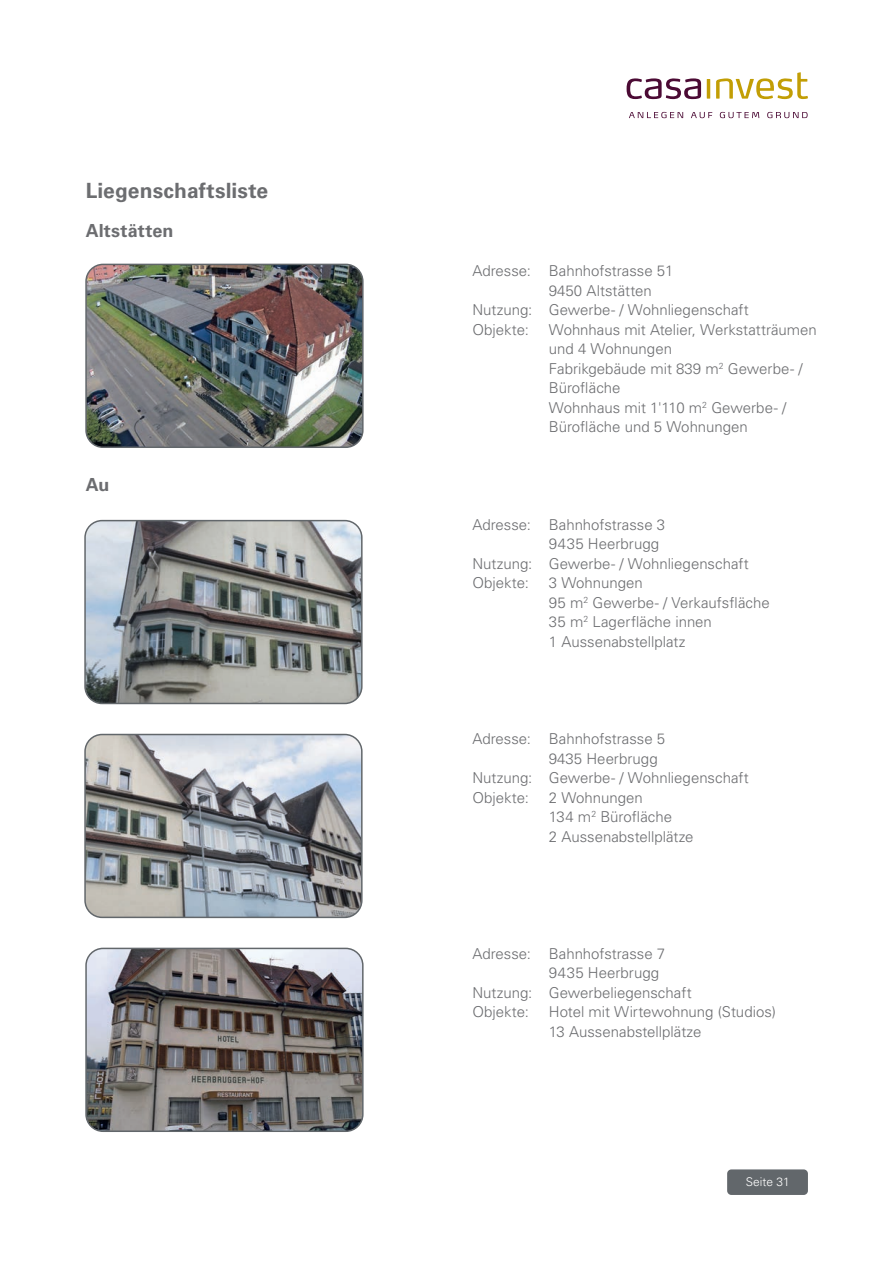
<style>
.page{position:relative;width:893px;height:1263px;background:#fff}
.page>*{position:absolute;margin:0;border:0;box-sizing:border-box;transform-origin:0 0}
.t1{font:700 21px "Univers LT Std";letter-spacing:.005em;color:#6c6d70}
.t2{font:700 18px "Univers LT Std";letter-spacing:.01em;color:#6c6d70}
.t3{font:300 15px/19.5px "Univers LT Std";color:#6c6d70}
.t4{font:300 12px "Univers LT Std";color:#fff}
</style>
<div class="page">
<svg style="left:629px;top:112px;width:54px;height:6px"></svg>
<svg style="left:691px;top:112px;width:21px;height:6px"></svg>
<svg style="left:720px;top:112px;width:39px;height:6px"></svg>
<svg style="left:767px;top:112px;width:41px;height:6px"></svg>
<svg style="left:627px;top:78px;width:74px;height:21px"></svg>
<hr style="left:707px;top:79px;width:3px;height:20px;background:#c29e05">
<svg style="left:716px;top:72px;width:92px;height:27px"></svg>
<div style="left:727px;top:1169px;width:81px;height:26px;background:#62676b;border-radius:4px"></div>
<img style="left:88px;top:264px;width:273px;height:181px">
<div style="left:85px;top:264px;width:279px;height:184px;border:2px solid #62676b;border-radius:17px"></div>
<img style="left:87px;top:523px;width:273px;height:180px">
<div style="left:84px;top:520px;width:279px;height:184px;border:2px solid #62676b;border-radius:17px"></div>
<img style="left:87px;top:734px;width:273px;height:181px">
<div style="left:84px;top:734px;width:279px;height:184px;border:2px solid #62676b;border-radius:17px"></div>
<img style="left:88px;top:948px;width:273px;height:181px">
<div style="left:85px;top:948px;width:279px;height:184px;border:2px solid #62676b;border-radius:17px"></div>
<h1 class="t1" style="left:86px;top:178px;width:184px">Liegenschaftsliste</h1>
<p class="t2" style="left:86px;top:220px;width:89px">Altstätten</p>
<p class="t2" style="left:86px;top:474px;width:25px">Au</p>
<p class="t3" style="left:472px;top:261px;width:203px">Adresse: Bahnhofstrasse 51</p>
<p class="t3" style="left:549px;top:280px;width:104px">9450 Altstätten</p>
<p class="t3" style="left:472px;top:300px;width:278px">Nutzung: Gewerbe- / Wohnliegenschaft</p>
<p class="t3" style="left:472px;top:319px;width:58px">Objekte:</p>
<p class="t3" style="left:549px;top:319px;width:269px">Wohnhaus mit Atelier, Werkstatträumen und 4 Wohnungen<br>Fabrikgebäude mit 839 m<sup>2</sup> Gewerbe- /<br>Bürofläche<br>Wohnhaus mit 1'110 m<sup>2</sup> Gewerbe- /<br>Bürofläche und 5 Wohnungen</p>
<p class="t3" style="left:472px;top:514px;width:194px">Adresse: Bahnhofstrasse 3</p>
<p class="t3" style="left:549px;top:534px;width:112px">9435 Heerbrugg</p>
<p class="t3" style="left:472px;top:553px;width:278px">Nutzung: Gewerbe- / Wohnliegenschaft</p>
<p class="t3" style="left:472px;top:573px;width:58px">Objekte:</p>
<p class="t3" style="left:549px;top:573px;width:222px">3 Wohnungen<br>95 m<sup>2</sup> Gewerbe- / Verkaufsfläche<br>35 m<sup>2</sup> Lagerfläche innen<br>1 Aussenabstellplatz</p>
<p class="t3" style="left:472px;top:729px;width:194px">Adresse: Bahnhofstrasse 5</p>
<p class="t3" style="left:549px;top:748px;width:110px">9435 Heerbrugg</p>
<p class="t3" style="left:472px;top:768px;width:278px">Nutzung: Gewerbe- / Wohnliegenschaft</p>
<p class="t3" style="left:472px;top:787px;width:58px">Objekte:</p>
<p class="t3" style="left:549px;top:787px;width:146px">2 Wohnungen<br>134 m<sup>2</sup> Bürofläche<br>2 Aussenabstellplätze</p>
<p class="t3" style="left:472px;top:943px;width:194px">Adresse: Bahnhofstrasse 7</p>
<p class="t3" style="left:549px;top:963px;width:112px">9435 Heerbrugg</p>
<p class="t3" style="left:472px;top:982px;width:221px">Nutzung: Gewerbeliegenschaft</p>
<p class="t3" style="left:472px;top:1002px;width:58px">Objekte:</p>
<p class="t3" style="left:549px;top:1002px;width:229px">Hotel mit Wirtewohnung (Studios)<br>13 Aussenabstellplätze</p>
<p class="t4" style="left:746px;top:1174px;width:46px">Seite 31</p>
</div>
